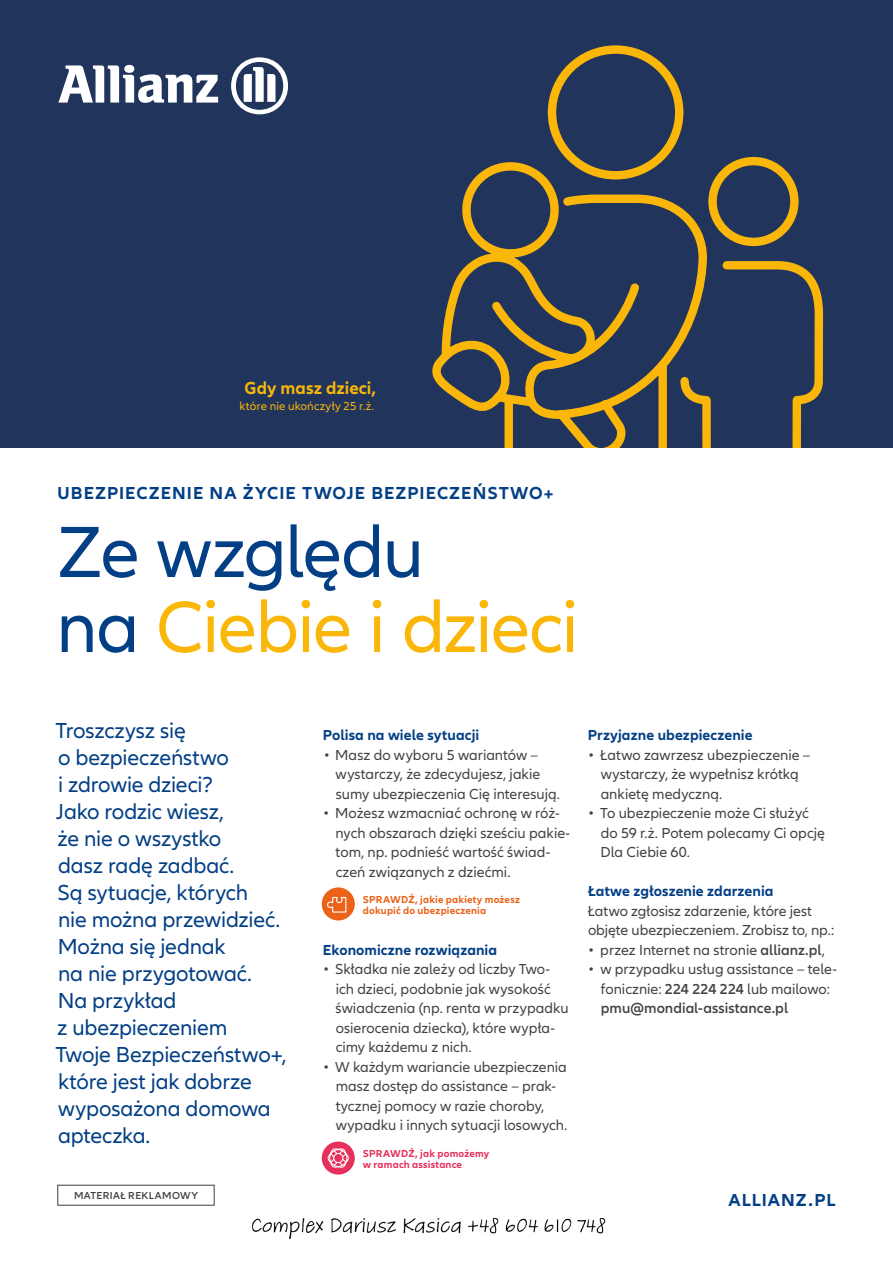
<style>
.page{position:relative;width:893px;height:1263px;background:#fff}
.page>*{position:absolute;margin:0;border:0;box-sizing:border-box;transform-origin:0 0}
.t1{font:75px/75px "Allianz Neo";letter-spacing:-.02em;color:#fab709}
.t2{font:22.5px/27px "Allianz Neo";letter-spacing:-.005em;color:#033f85}
.t3{font:700 18px "Allianz Neo";letter-spacing:.055em;color:#033f85}
.t4{font:700 18px "Allianz Neo";color:#fab709}
.t5{font:15px/19.5px "Allianz Neo";color:#424241}
.t6{font:700 15px "Allianz Neo";letter-spacing:.005em;color:#033f85}
.t7{font:12px "Allianz Neo";letter-spacing:.01em;color:#fab709}
.t8{font:700 10.5px/11.2px "Allianz Neo";letter-spacing:.015em;color:#eb6218}
.t9{font:700 10.5px/11.2px "Allianz Neo";letter-spacing:.02em;color:#e7305c}
.t10{font:600 10.5px "Allianz Neo";letter-spacing:.04em;color:#414141}
.s1{color:#033f85}
.s2{font-weight:600}
</style>
<div class="page">
<div style="left:0;top:0;width:893px;height:447px;background:#21345c"></div>
<svg style="left:432px;top:45px;width:392px;height:402px"></svg>
<svg style="left:58px;top:65px;width:160px;height:38px"></svg>
<svg style="left:231px;top:57px;width:57px;height:57px"></svg>
<div style="left:322px;top:887px;width:33px;height:33px;background:#eb6218;border-radius:50%"></div>
<svg style="left:327px;top:896px;width:20px;height:17px"></svg>
<div style="left:322px;top:1141px;width:33px;height:33px;background:#e7305c;border-radius:50%"></div>
<svg style="left:327px;top:1148px;width:22px;height:20px"></svg>
<div style="left:57px;top:1185px;width:158px;height:20px;border:1px solid #414141"></div>
<img style="left:252px;top:1217px;width:354px;height:23px">
<p class="t4" style="left:245px;top:377px;width:133px">Gdy masz dzieci,</p>
<p class="t7" style="left:240px;top:399px;width:136px">które nie ukończyły 25 r.ż.</p>
<p class="t3" style="left:58px;top:482px;width:497px">UBEZPIECZENIE NA ŻYCIE TWOJE BEZPIECZEŃSTWO+</p>
<h1 class="t1" style="left:56px;top:516px;width:524px"><span class="s1">Ze względu<br>na</span> Ciebie i dzieci</h1>
<p class="t2" style="left:56px;top:717px;width:232px">Troszczysz się<br>o bezpieczeństwo<br>i zdrowie dzieci?<br>Jako rodzic wiesz,<br>że nie o wszystko<br>dasz radę zadbać.<br>Są sytuacje, których<br>nie można przewidzieć.<br>Można się jednak<br>na nie przygotować.<br>Na przykład<br>z ubezpieczeniem<br>Twoje Bezpieczeństwo+, które jest jak dobrze wyposażona domowa apteczka.</p>
<p class="t10" style="left:74px;top:1189px;width:125px">MATERIAŁ REKLAMOWY</p>
<p class="t6" style="left:323px;top:726px;width:158px">Polisa na wiele sytuacji</p>
<p class="t5" style="left:336px;top:745px;width:226px;text-indent:-12px">• Masz do wyboru 5 wariantów – wystarczy, że zdecydujesz, jakie sumy ubezpieczenia Cię interesują.</p>
<p class="t5" style="left:336px;top:804px;width:236px;text-indent:-13px">• Możesz wzmacniać ochronę w róż&shy;nych obszarach dzięki sześciu pakie&shy;tom, np. podnieść wartość świad&shy;czeń związanych z dziećmi.</p>
<p class="t8" style="left:363px;top:894px;width:159px">SPRAWDŹ, jakie pakiety możesz dokupić do ubezpieczenia</p>
<p class="t6" style="left:323px;top:941px;width:176px">Ekonomiczne rozwiązania</p>
<p class="t5" style="left:335px;top:960px;width:235px;text-indent:-12px">• Składka nie zależy od liczby Two&shy;ich dzieci, podobnie jak wysokość świadczenia (np. renta w przypadku osierocenia dziecka), które wypła&shy;cimy każdemu z nich.</p>
<p class="t5" style="left:336px;top:1057px;width:233px;text-indent:-13px">• W każdym wariancie ubezpieczenia masz dostęp do assistance – prak&shy;tycznej pomocy w razie choroby, wypadku i innych sytuacji losowych.</p>
<p class="t9" style="left:363px;top:1148px;width:128px">SPRAWDŹ, jak pomożemy w ramach assistance</p>
<p class="t6" style="left:588px;top:726px;width:166px">Przyjazne ubezpieczenie</p>
<p class="t5" style="left:601px;top:745px;width:211px;text-indent:-13px">• Łatwo zawrzesz ubezpieczenie – wystarczy, że wypełnisz krótką ankietę medyczną.</p>
<p class="t5" style="left:600px;top:804px;width:226px;text-indent:-12px">• To ubezpieczenie może Ci służyć do 59 r.ż. Potem polecamy Ci opcję<br>Dla Ciebie 60.</p>
<p class="t6" style="left:588px;top:882px;width:187px">Łatwe zgłoszenie zdarzenia</p>
<p class="t5" style="left:588px;top:901px;width:248px">Łatwo zgłosisz zdarzenie, które jest objęte ubezpieczeniem. Zrobisz to, np.:</p>
<p class="t5" style="left:588px;top:940px;width:238px">• przez Internet na stronie <span class="s2">allianz.pl</span>,</p>
<p class="t5" style="left:601px;top:960px;width:238px;text-indent:-13px">• w przypadku usług assistance – tele&shy;fonicznie: <span class="s2">224 224 224</span> lub mailowo: <span class="s2">pmu@mondial-assistance.pl</span></p>
<p class="t3" style="left:728px;top:1189px;width:109px">ALLIANZ.PL</p>
</div>
